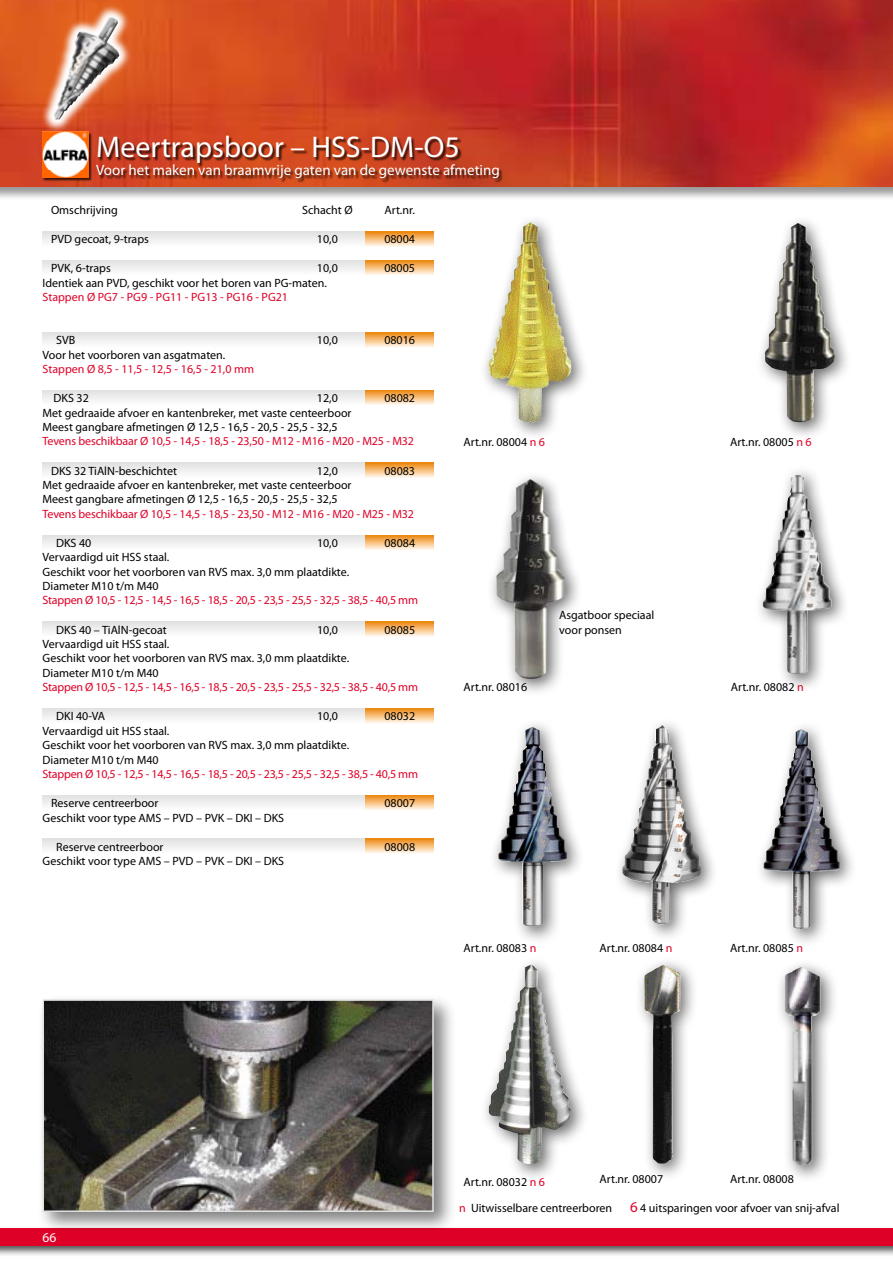
<style>
.page{position:relative;width:893px;height:1263px;background:#fff}
.page>*{position:absolute;margin:0;border:0;box-sizing:border-box;transform-origin:0 0}
.t1{font:30px "Myriad Pro";color:#fff}
.t2{font:15px "Myriad Pro";color:#fff}
.t3{font:13.5px "Myriad Pro";color:#fff}
.t4{font:12px/14.4px "Myriad Pro";color:#000}
.t5{font:12px "Myriad Pro";letter-spacing:-.01em;color:#df0028}
.s1{color:#df0028}
.s2{font-size:15px;color:#df0028}
</style>
<div class="page">
<div style="left:0;top:0;width:893px;height:207px;background:#000;opacity:.4"></div>
<img style="left:0;top:0;width:893px;height:187px">
<div style="left:0;top:1226px;width:893px;height:37px;background:#000;opacity:.7"></div>
<div style="left:0;top:1229px;width:893px;height:17px;background:#df0028"></div>
<svg style="left:364px;top:838px;width:70px;height:15px"></svg>
<div style="left:43px;top:838px;width:321px;height:15px;background:#eee"></div>
<svg style="left:364px;top:795px;width:70px;height:15px"></svg>
<div style="left:43px;top:795px;width:321px;height:15px;background:#efefef"></div>
<svg style="left:364px;top:535px;width:70px;height:15px"></svg>
<div style="left:43px;top:535px;width:321px;height:15px;background:#efefef"></div>
<svg style="left:364px;top:708px;width:70px;height:15px"></svg>
<div style="left:43px;top:708px;width:321px;height:15px;background:#efefef"></div>
<svg style="left:364px;top:622px;width:70px;height:14px"></svg>
<div style="left:43px;top:622px;width:321px;height:15px;background:#f0f0f0"></div>
<svg style="left:364px;top:390px;width:70px;height:15px"></svg>
<div style="left:43px;top:390px;width:321px;height:15px;background:#efefef"></div>
<svg style="left:364px;top:333px;width:70px;height:14px"></svg>
<div style="left:43px;top:333px;width:321px;height:14px;background:#efefef"></div>
<svg style="left:364px;top:260px;width:70px;height:15px"></svg>
<div style="left:43px;top:260px;width:321px;height:15px;background:#efefef"></div>
<svg style="left:364px;top:232px;width:70px;height:15px"></svg>
<div style="left:43px;top:232px;width:321px;height:15px;background:#f0f0f0"></div>
<svg style="left:364px;top:463px;width:70px;height:15px"></svg>
<div style="left:43px;top:463px;width:321px;height:15px;background:#f0f0f0"></div>
<div style="left:478px;top:211px;width:127px;height:240px;background:#000;opacity:.6"></div>
<img style="left:489px;top:222px;width:82px;height:201px">
<div style="left:754px;top:212px;width:130px;height:242px;background:#000;opacity:.6"></div>
<img style="left:765px;top:223px;width:70px;height:156px">
<img style="left:787px;top:379px;width:27px;height:43px">
<div style="left:486px;top:468px;width:127px;height:240px;background:#000;opacity:.6"></div>
<img style="left:500px;top:479px;width:61px;height:93px">
<img style="left:496px;top:572px;width:69px;height:94px">
<img style="left:515px;top:666px;width:32px;height:13px">
<div style="left:612px;top:715px;width:117px;height:240px;background:#000;opacity:.6"></div>
<img style="left:622px;top:725px;width:79px;height:199px">
<div style="left:478px;top:954px;width:123px;height:239px;background:#000;opacity:.6"></div>
<img style="left:489px;top:964px;width:82px;height:200px">
<div style="left:634px;top:954px;width:78px;height:240px;background:#000;opacity:.6"></div>
<img style="left:644px;top:965px;width:37px;height:199px">
<div style="left:36px;top:993px;width:428px;height:248px;background:#000;opacity:.5"></div>
<img style="left:46px;top:1002px;width:385px;height:207px">
<div style="left:43px;top:999px;width:391px;height:213px;border:2px solid #e1e1e1"></div>
<div style="left:753px;top:718px;width:114px;height:238px;background:#000;opacity:.6"></div>
<img style="left:763px;top:729px;width:77px;height:201px">
<div style="left:752px;top:463px;width:108px;height:238px;background:#000;opacity:.6"></div>
<img style="left:763px;top:474px;width:69px;height:201px">
<div style="left:774px;top:956px;width:74px;height:236px;background:#000;opacity:.6"></div>
<img style="left:785px;top:967px;width:35px;height:198px">
<div style="left:487px;top:716px;width:106px;height:238px;background:#000;opacity:.6"></div>
<img style="left:498px;top:726px;width:69px;height:202px">
<div style="left:97px;top:136px;width:773px;height:65px;background:#000;opacity:.75"></div>
<svg style="left:40px;top:3px;width:153px;height:191px;background:#ce5d37"></svg>
<img style="left:53px;top:16px;width:67px;height:104px">
<h1 class="t1" style="left:96px;top:129px;width:365px">Meertrapsboor – HSS-DM-O5</h1>
<p class="t2" style="left:96px;top:161px;width:405px">Voor het maken van braamvrije gaten van de gewenste afmeting</p>
<p class="t4" style="left:51px;top:203px;width:68px">Omschrijving</p>
<p class="t4" style="left:302px;top:203px;width:52px">Schacht Ø</p>
<p class="t4" style="left:385px;top:203px;width:32px">Art.nr.</p>
<p class="t4" style="left:51px;top:232px;width:99px">PVD gecoat, 9-traps</p>
<p class="t4" style="left:317px;top:232px;width:22px">10,0</p>
<p class="t4" style="left:384px;top:232px;width:32px">08004</p>
<p class="t4" style="left:51px;top:261px;width:61px">PVK, 6-traps</p>
<p class="t4" style="left:317px;top:261px;width:22px">10,0</p>
<p class="t4" style="left:384px;top:261px;width:32px">08005</p>
<p class="t4" style="left:43px;top:275px;width:286px">Identiek aan PVD, geschikt voor het boren van PG-maten.</p>
<p class="t5" style="left:43px;top:289px;width:247px">Stappen Ø PG7 - PG9 - PG11 - PG13 - PG16 - PG21</p>
<p class="t4" style="left:56px;top:333px;width:21px">SVB</p>
<p class="t4" style="left:317px;top:333px;width:22px">10,0</p>
<p class="t4" style="left:384px;top:333px;width:32px">08016</p>
<p class="t4" style="left:43px;top:347px;width:184px">Voor het voorboren van asgatmaten.</p>
<p class="t5" style="left:43px;top:362px;width:213px">Stappen Ø 8,5 - 11,5 - 12,5 - 16,5 - 21,0 mm</p>
<p class="t4" style="left:54px;top:391px;width:37px">DKS 32</p>
<p class="t4" style="left:317px;top:391px;width:22px">12,0</p>
<p class="t4" style="left:384px;top:391px;width:32px">08082</p>
<p class="t4" style="left:43px;top:405px;width:310px">Met gedraaide afvoer en kantenbreker, met vaste centeerboor<br>Meest gangbare afmetingen Ø 12,5 - 16,5 - 20,5 - 25,5 - 32,5</p>
<p class="t5" style="left:43px;top:434px;width:373px">Tevens beschikbaar Ø 10,5 - 14,5 - 18,5 - 23,50 - M12 - M16 - M20 - M25 - M32</p>
<p class="t4" style="left:51px;top:463px;width:127px">DKS 32 TiAlN-beschichtet</p>
<p class="t4" style="left:317px;top:463px;width:22px">12,0</p>
<p class="t4" style="left:384px;top:463px;width:32px">08083</p>
<p class="t4" style="left:43px;top:478px;width:310px">Met gedraaide afvoer en kantenbreker, met vaste centeerboor<br>Meest gangbare afmetingen Ø 12,5 - 16,5 - 20,5 - 25,5 - 32,5</p>
<p class="t5" style="left:43px;top:506px;width:373px">Tevens beschikbaar Ø 10,5 - 14,5 - 18,5 - 23,50 - M12 - M16 - M20 - M25 - M32</p>
<p class="t4" style="left:56px;top:535px;width:37px">DKS 40</p>
<p class="t4" style="left:317px;top:535px;width:22px">10,0</p>
<p class="t4" style="left:384px;top:535px;width:32px">08084</p>
<p class="t4" style="left:43px;top:550px;width:308px">Vervaardigd uit HSS staal.<br>Geschikt voor het voorboren van RVS max. 3,0 mm plaatdikte.<br>Diameter M10 t/m M40</p>
<p class="t5" style="left:43px;top:593px;width:377px">Stappen Ø 10,5 - 12,5 - 14,5 - 16,5 - 18,5 - 20,5 - 23,5 - 25,5 - 32,5 - 38,5 - 40,5 mm</p>
<p class="t4" style="left:56px;top:622px;width:112px">DKS 40 – TiAlN-gecoat</p>
<p class="t4" style="left:317px;top:622px;width:22px">10,0</p>
<p class="t4" style="left:384px;top:622px;width:32px">08085</p>
<p class="t4" style="left:43px;top:637px;width:308px">Vervaardigd uit HSS staal.<br>Geschikt voor het voorboren van RVS max. 3,0 mm plaatdikte.<br>Diameter M10 t/m M40</p>
<p class="t5" style="left:43px;top:680px;width:377px">Stappen Ø 10,5 - 12,5 - 14,5 - 16,5 - 18,5 - 20,5 - 23,5 - 25,5 - 32,5 - 38,5 - 40,5 mm</p>
<p class="t4" style="left:56px;top:709px;width:51px">DKI 40-VA</p>
<p class="t4" style="left:317px;top:709px;width:22px">10,0</p>
<p class="t4" style="left:384px;top:709px;width:32px">08032</p>
<p class="t4" style="left:43px;top:723px;width:308px">Vervaardigd uit HSS staal.<br>Geschikt voor het voorboren van RVS max. 3,0 mm plaatdikte.<br>Diameter M10 t/m M40</p>
<p class="t5" style="left:43px;top:766px;width:377px">Stappen Ø 10,5 - 12,5 - 14,5 - 16,5 - 18,5 - 20,5 - 23,5 - 25,5 - 32,5 - 38,5 - 40,5 mm</p>
<p class="t4" style="left:51px;top:796px;width:109px">Reserve centreerboor</p>
<p class="t4" style="left:384px;top:796px;width:32px">08007</p>
<p class="t4" style="left:43px;top:810px;width:243px">Geschikt voor type AMS – PVD – PVK – DKI – DKS</p>
<p class="t4" style="left:56px;top:839px;width:109px">Reserve centreerboor</p>
<p class="t4" style="left:384px;top:839px;width:32px">08008</p>
<p class="t4" style="left:43px;top:853px;width:243px">Geschikt voor type AMS – PVD – PVK – DKI – DKS</p>
<p class="t4" style="left:463px;top:434px;width:83px">Art.nr. 08004 <span class="s1">n 6</span></p>
<p class="t4" style="left:730px;top:434px;width:83px">Art.nr. 08005 <span class="s1">n 6</span></p>
<p class="t4" style="left:463px;top:680px;width:65px">Art.nr. 08016</p>
<p class="t4" style="left:559px;top:608px;width:97px">Asgatboor speciaal voor ponsen</p>
<p class="t4" style="left:731px;top:680px;width:74px">Art.nr. 08082 <span class="s1">n</span></p>
<p class="t4" style="left:463px;top:940px;width:74px">Art.nr. 08083 <span class="s1">n</span></p>
<p class="t4" style="left:600px;top:940px;width:74px">Art.nr. 08084 <span class="s1">n</span></p>
<p class="t4" style="left:730px;top:940px;width:74px">Art.nr. 08085 <span class="s1">n</span></p>
<p class="t3" style="left:43px;top:1229px;width:15px">66</p>
<p class="t4" style="left:463px;top:1174px;width:83px">Art.nr. 08032 <span class="s1">n 6</span></p>
<p class="t4" style="left:600px;top:1171px;width:65px">Art.nr. 08007</p>
<p class="t4" style="left:730px;top:1171px;width:65px">Art.nr. 08008</p>
<p class="t4" style="left:459px;top:1200px;width:382px"><span class="s1">n</span> Uitwisselbare centreerboren <span class="s2">6</span> 4 uitsparingen voor afvoer van snij-afval</p>
</div>
